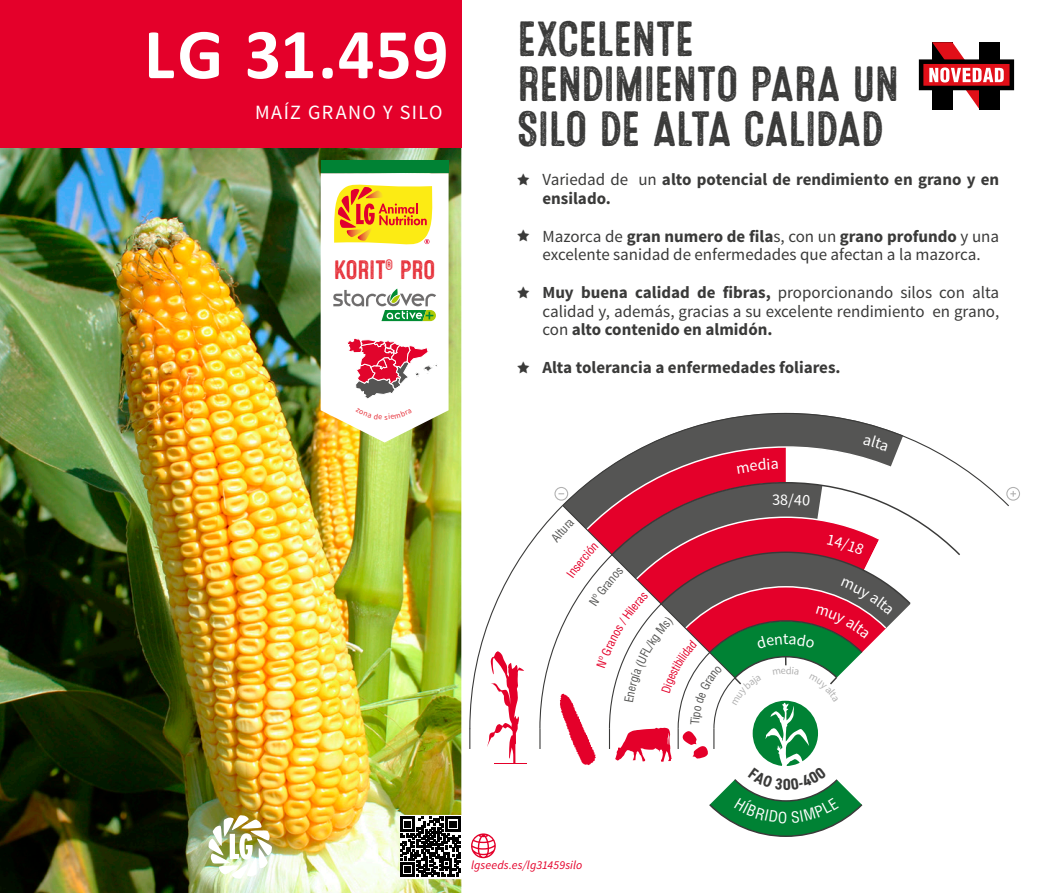
<style>
.page{position:relative;width:1063px;height:893px;background:#fff}
.page>*{position:absolute;margin:0;border:0;box-sizing:border-box;transform-origin:0 0}
.Variedad{font:700 72px "Calibri";letter-spacing:.01em;color:#fff}
.Lema_variedad{font:49.5px/45px "Microbrew Three";letter-spacing:-.035em;color:#3a3a39}
.Lema_variedad-2{font:26.7px "Microbrew Three";letter-spacing:-.03em;color:#e6313a}
.Variedad-2{font:20.25px "Source Sans Pro";letter-spacing:.07em;color:#fff}
.Fichas_Listado_prop{font:16.95px/18.8px "Source Sans Pro";color:#3a3a39;text-align:center}
.Fichas_Listado_prop-2{font:700 16.95px/18.8px "Source Sans Pro";color:#3a3a39}
.t1{font:italic 12px "Source Sans Pro";letter-spacing:.01em;color:#e4002a}
.s1{font-family:"Star Things";font-weight:400;font-size:12px}
.s2{font-weight:400}
.s3{font-family:"Star Things";font-size:12px}
.s4{font-weight:700}
</style>
<div class="page">
<img style="left:0;top:148px;width:461px;height:745px">
<svg style="left:919px;top:42px;width:95px;height:68px"></svg>
<img style="left:209px;top:815px;width:63px;height:64px">
<div style="left:321px;top:161px;width:128px;height:12px;background:#008234"></div>
<div style="left:0;top:0;width:461px;height:148px;background:#e4002a"></div>
<div style="left:1006px;top:487px;width:14px;height:14px;border:1px solid #b1b1b1;border-radius:50%"></div>
<svg style="left:669px;top:413px;width:233px;height:22px"></svg>
<svg style="left:400px;top:817px;width:60px;height:60px"></svg>
<svg style="left:469px;top:435px;width:547px;height:423px"></svg>
<svg style="left:321px;top:173px;width:128px;height:270px"></svg>
<p class="Variedad" style="left:144px;top:8px;width:306px">LG 31.459</p>
<p class="Variedad-2" style="left:255px;top:100px;width:189px">MAÍZ GRANO Y SILO</p>
<p class="Lema_variedad-2" style="left:333px;top:255px;width:104px">KORIT<sup>®</sup> PRO</p>
<p class="Lema_variedad" style="left:517px;top:18px;width:385px">EXCELENTE<br>RENDIMIENTO PARA UN<br>SILO DE ALTA CALIDAD</p>
<p class="Fichas_Listado_prop-2" style="left:542px;top:171px;width:458px;text-indent:-26px"><span class="s1">A</span> <span class="s2">Variedad de un</span> alto potencial de rendimiento en grano y en ensilado.</p>
<p class="Fichas_Listado_prop" style="left:517px;top:227px;width:484px"><span class="s3">A</span> Mazorca de <span class="s4">gran numero de fila</span>s, con un <span class="s4">grano profundo</span> y una excelente sanidad de enfermedades que afectan a la mazorca.</p>
<p class="Fichas_Listado_prop" style="left:542px;top:283px;width:458px;text-align:justify;text-indent:-26px"><span class="s3">A</span> <span class="s4">Muy buena calidad de fibras,</span> proporcionando silos con alta calidad y, además, gracias a su excelente rendimiento en grano, con <span class="s4">alto contenido en almidón.</span></p>
<p class="Fichas_Listado_prop-2" style="left:517px;top:358px;width:325px"><span class="s1">A</span> Alta tolerancia a enfermedades foliares.</p>
<p class="t1" style="left:471px;top:858px;width:113px">lgseeds.es/lg31459silo</p>
</div>
